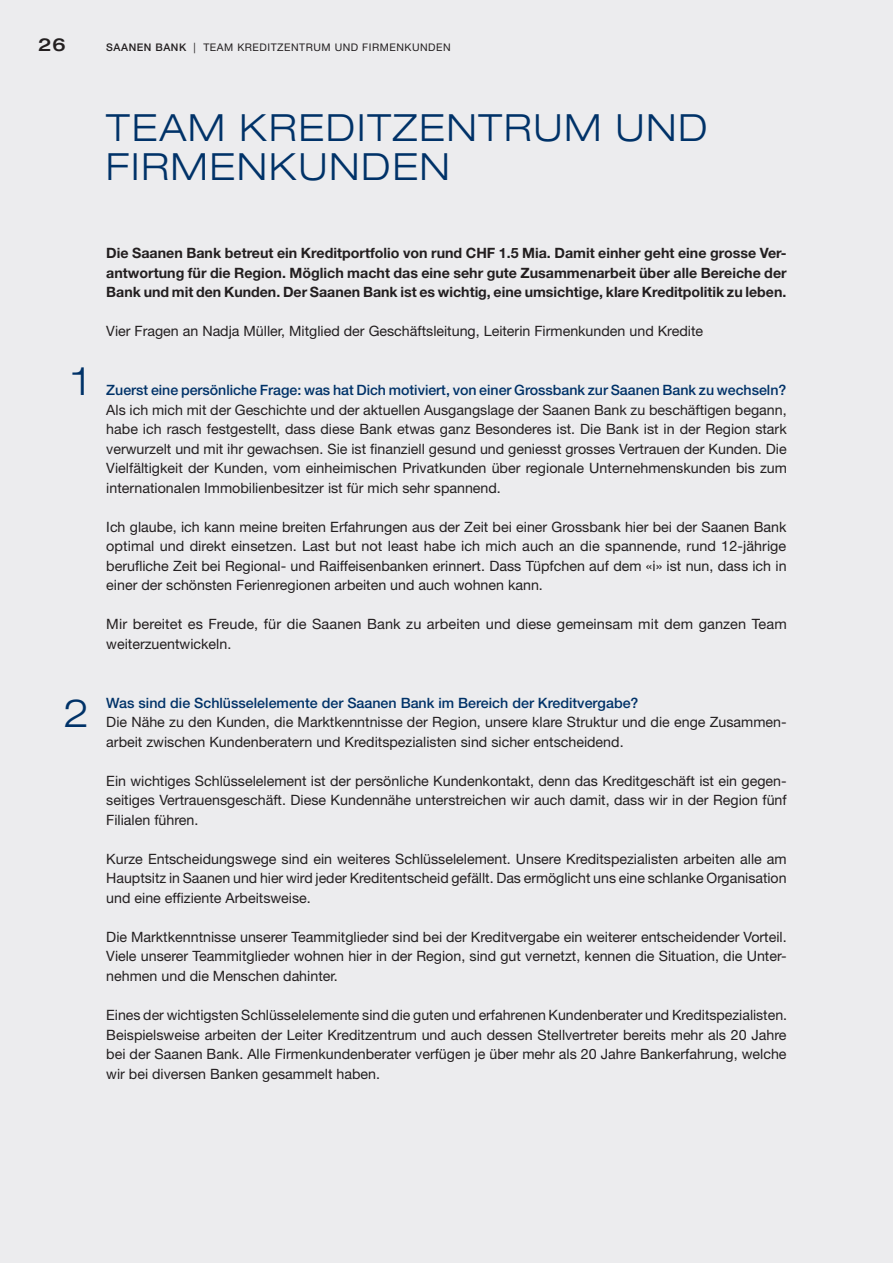
<style>
.page{position:relative;width:893px;height:1263px;background:#ececee}
.page>*{position:absolute;margin:0;border:0;box-sizing:border-box;transform-origin:0 0}
.t1{font:300 expanded 39px "Helvetica Neue LT Std";color:#003268}
.t2{font:300 expanded 37.5px/39px "Helvetica Neue LT Std";letter-spacing:.05em;color:#003268}
.t3{font:500 expanded 18px "Helvetica Neue LT Std";color:#231f20}
.t4{font:14.25px/19.5px "Helvetica Neue LT Std";color:#231f20;text-align:justify}
.t5{font:700 14.25px/19.5px "Helvetica Neue LT Std";color:#231f20;text-align:justify}
.t6{font:500 14.25px "Helvetica Neue LT Std";color:#003268}
.t7{font:10.5px "Helvetica Neue LT Std";letter-spacing:.05em;color:#231f20}
.s1{font-weight:500}
</style>
<div class="page">
<p class="t3" style="left:38px;top:34px;width:29px">26</p>
<p class="t7" style="left:106px;top:41px;width:346px"><span class="s1">SAANEN BANK</span> | TEAM KREDITZENTRUM UND FIRMENKUNDEN</p>
<h2 class="t2" style="left:106px;top:108px;width:603px">TEAM KREDITZENTRUM UND<br>FIRMENKUNDEN</h2>
<h1 class="t1" style="left:72px;top:358px;width:19px">1</h1>
<h1 class="t1" style="left:63px;top:690px;width:28px">2</h1>
<p class="t5" style="left:106px;top:243px;width:682px">Die Saanen Bank betreut ein Kreditportfolio von rund CHF 1.5 Mia. Damit einher geht eine grosse Ver&shy;antwortung für die Region. Möglich macht das eine sehr gute Zusammenarbeit über alle Bereiche der Bank und mit den Kunden. Der Saanen Bank ist es wichtig, eine umsichtige, klare Kreditpolitik zu leben.</p>
<p class="t4" style="left:106px;top:321px;width:598px">Vier Fragen an Nadja Müller, Mitglied der Geschäftsleitung, Leiterin Firmenkunden und Kredite</p>
<p class="t6" style="left:106px;top:381px;width:682px">Zuerst eine persönliche Frage: was hat Dich motiviert, von einer Grossbank zur Saanen Bank zu wechseln?</p>
<p class="t4" style="left:106px;top:400px;width:682px">Als ich mich mit der Geschichte und der aktuellen Ausgangslage der Saanen Bank zu beschäftigen begann, habe ich rasch festgestellt, dass diese Bank etwas ganz Besonderes ist. Die Bank ist in der Region stark verwurzelt und mit ihr gewachsen. Sie ist finanziell gesund und geniesst grosses Vertrauen der Kunden. Die Vielfältigkeit der Kunden, vom einheimischen Privatkunden über regionale Unternehmenskunden bis zum internationalen Immobilienbesitzer ist für mich sehr spannend.</p>
<p class="t4" style="left:106px;top:517px;width:682px">Ich glaube, ich kann meine breiten Erfahrungen aus der Zeit bei einer Grossbank hier bei der Saanen Bank optimal und direkt einsetzen. Last but not least habe ich mich auch an die spannende, rund 12-jährige berufliche Zeit bei Regional- und Raiffeisenbanken erinnert. Dass Tüpfchen auf dem «i» ist nun, dass ich in einer der schönsten Ferienregionen arbeiten und auch wohnen kann.</p>
<p class="t4" style="left:106px;top:614px;width:682px">Mir bereitet es Freude, für die Saanen Bank zu arbeiten und diese gemeinsam mit dem ganzen Team weiterzuentwickeln.</p>
<p class="t6" style="left:106px;top:694px;width:534px">Was sind die Schlüsselelemente der Saanen Bank im Bereich der Kreditvergabe?</p>
<p class="t4" style="left:106px;top:712px;width:682px">Die Nähe zu den Kunden, die Marktkenntnisse der Region, unsere klare Struktur und die enge Zusammen&shy;arbeit zwischen Kundenberatern und Kreditspezialisten sind sicher entscheidend.</p>
<p class="t4" style="left:106px;top:771px;width:682px">Ein wichtiges Schlüsselelement ist der persönliche Kundenkontakt, denn das Kreditgeschäft ist ein gegen&shy;seitiges Vertrauensgeschäft. Diese Kundennähe unterstreichen wir auch damit, dass wir in der Region fünf Filialen führen.</p>
<p class="t4" style="left:106px;top:849px;width:682px">Kurze Entscheidungswege sind ein weiteres Schlüsselelement. Unsere Kreditspezialisten arbeiten alle am Hauptsitz in Saanen und hier wird jeder Kreditentscheid gefällt. Das ermöglicht uns eine schlanke Organisation und eine effiziente Arbeitsweise.</p>
<p class="t4" style="left:106px;top:927px;width:682px">Die Marktkenntnisse unserer Teammitglieder sind bei der Kreditvergabe ein weiterer entscheidender Vorteil.<br>Viele unserer Teammitglieder wohnen hier in der Region, sind gut vernetzt, kennen die Situation, die Unter&shy;nehmen und die Menschen dahinter.</p>
<p class="t4" style="left:106px;top:1005px;width:682px">Eines der wichtigsten Schlüsselelemente sind die guten und erfahrenen Kundenberater und Kreditspezialisten.<br>Beispielsweise arbeiten der Leiter Kreditzentrum und auch dessen Stellvertreter bereits mehr als 20 Jahre bei der Saanen Bank. Alle Firmenkundenberater verfügen je über mehr als 20 Jahre Bankerfahrung, welche wir bei diversen Banken gesammelt haben.</p>
</div>
